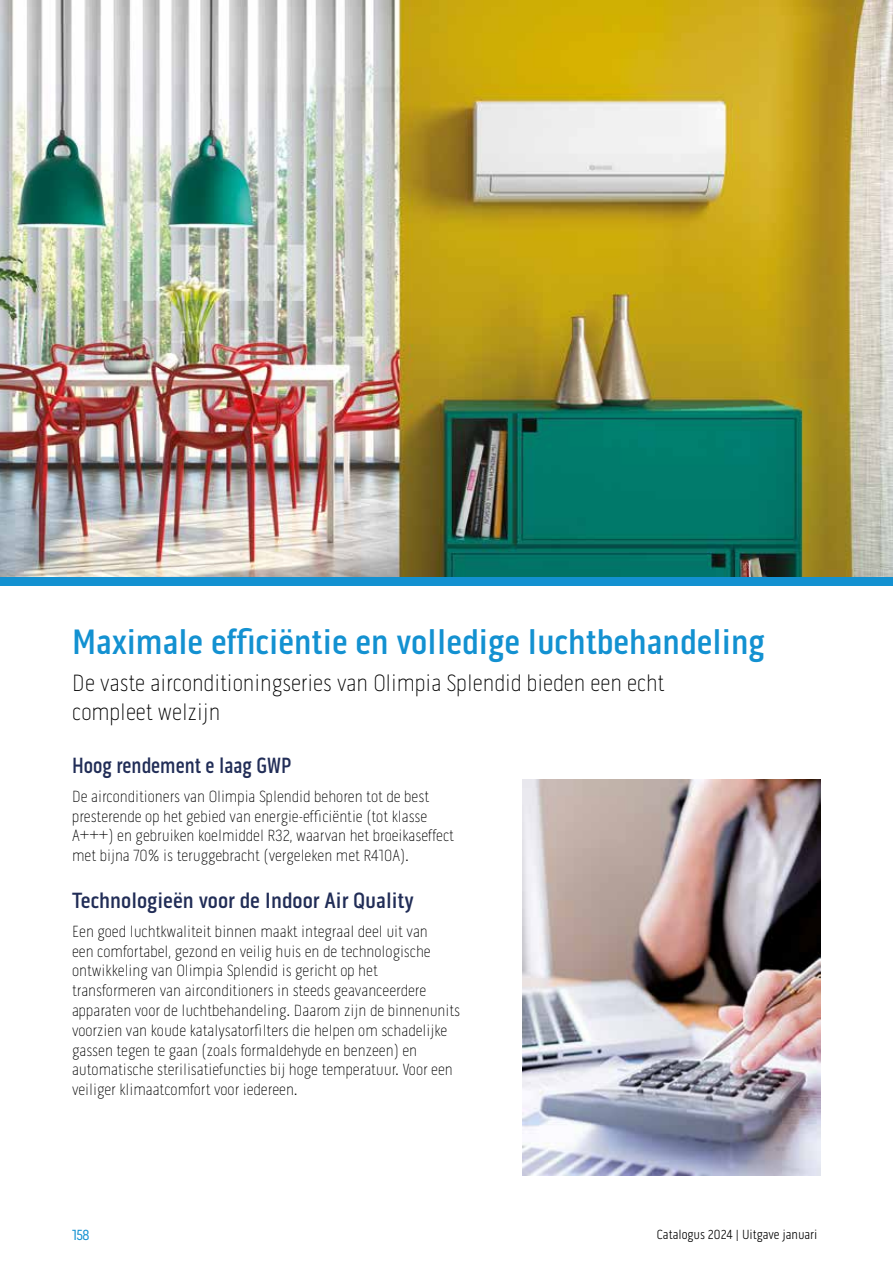
<style>
.page{position:relative;width:893px;height:1263px;background:#fff}
.page>*{position:absolute;margin:0;border:0;box-sizing:border-box;transform-origin:0 0}
.t1{font:500 36px "Pill Gothic 300 mg";color:#1391d1}
.t2{font:100 24px/28.8px "Pill Gothic 300 mg";color:#000}
.t3{font:500 22.5px "Pill Gothic 300 mg";color:#212d57}
.t4{font:500 22.5px "Pill Gothic 300 mg";color:#212d57;scale:.92 1}
.t5{font:100 16.5px/19.8px "Pill Gothic 300 mg";color:#000}
.t6{font:15px "Pill Gothic 300 mg";color:#1391d1}
.t7{font:300 13.5px "Pill Gothic 300 mg";color:#000}
</style>
<div class="page">
<img style="left:0;top:0;width:893px;height:578px">
<img style="left:523px;top:780px;width:297px;height:396px">
<div style="left:0;top:578px;width:893px;height:8px;background:#1391d1"></div>
<h1 class="t1" style="left:72px;top:621px;width:694px">Maximale efficiëntie en volledige luchtbehandeling</h1>
<h2 class="t2" style="left:72px;top:669px;width:594px">De vaste airconditioningseries van Olimpia Splendid bieden een echt compleet welzijn</h2>
<h3 class="t4" style="left:72px;top:752px;width:240px">Hoog rendement e laag GWP</h3>
<p class="t5" style="left:72px;top:786px;width:383px">De airconditioners van Olimpia Splendid behoren tot de best presterende op het gebied van energie-efficiëntie (tot klasse A+++) en gebruiken koelmiddel R32, waarvan het broeikaseffect met bijna 70% is teruggebracht (vergeleken met R410A).</p>
<h3 class="t3" style="left:72px;top:887px;width:343px">Technologieën voor de Indoor Air Quality</h3>
<p class="t5" style="left:72px;top:921px;width:390px">Een goed luchtkwaliteit binnen maakt integraal deel uit van<br>een comfortabel, gezond en veilig huis en de technologische ontwikkeling van Olimpia Splendid is gericht op het transformeren van airconditioners in steeds geavanceerdere apparaten voor de luchtbehandeling. Daarom zijn de binnenunits voorzien van koude katalysatorfilters die helpen om schadelijke gassen tegen te gaan (zoals formaldehyde en benzeen) en automatische sterilisatiefuncties bij hoge temperatuur. Voor een veiliger klimaatcomfort voor iedereen.</p>
<p class="t6" style="left:72px;top:1226px;width:19px">158</p>
<p class="t7" style="left:657px;top:1227px;width:162px">Catalogus 2024 | Uitgave januari</p>
</div>
